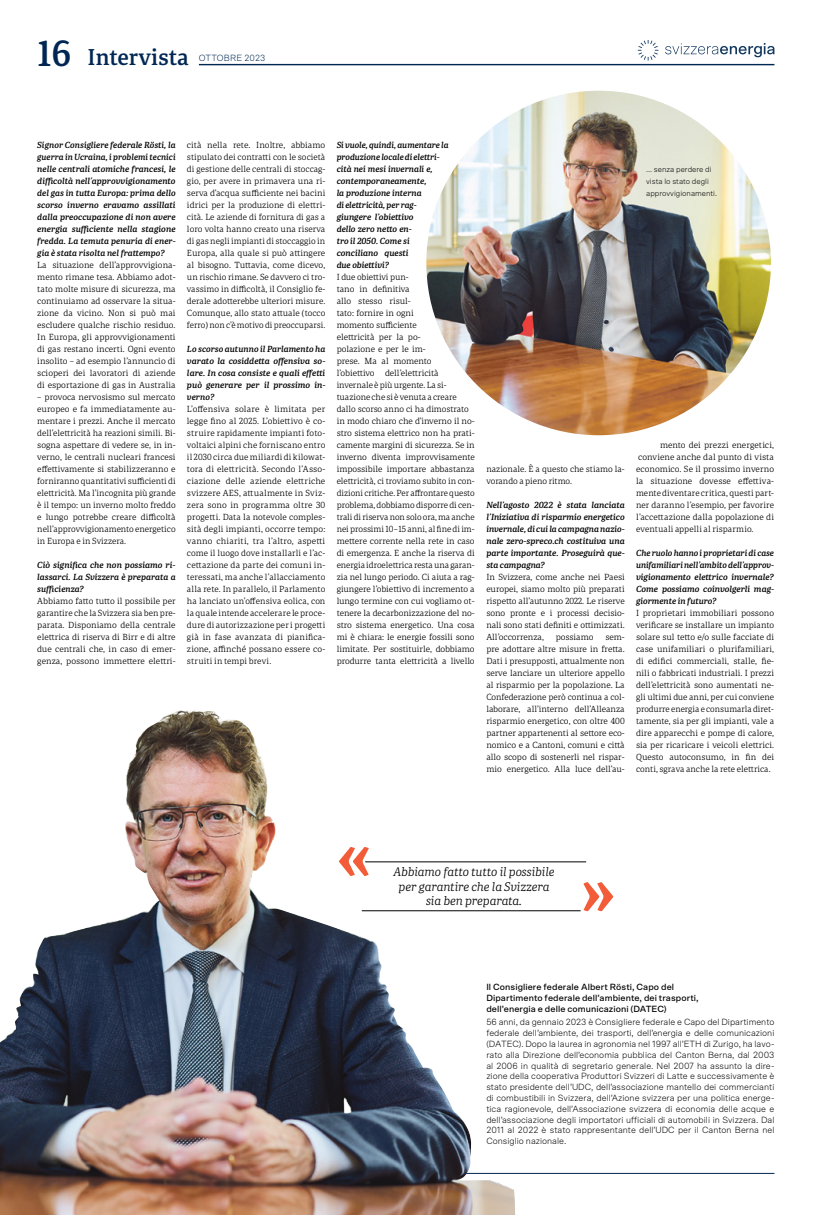
<style>
.page{position:relative;width:838px;height:1215px;background:#fff}
.page>*{position:absolute;margin:0;border:0;box-sizing:border-box;transform-origin:0 0}
.t1{font:35px "Portada Sb";color:#002754}
.t2{font:22px "Portada Sb";color:#002754}
.t3{font:italic 12px/14.4px "Portada Lt";letter-spacing:-.005em;color:#000;text-align:center}
.t4{font:300 9px/10.8px "Scto Grotesk A";color:#000}
.t5{font:500 9px/10.8px "Scto Grotesk A";letter-spacing:.01em;color:#000}
.t6{font:300 9px "Scto Grotesk A";letter-spacing:.015em;color:#002754}
.t7{font:8.5px/12px "Portada Lt";color:#000;text-align:justify}
.t8{font:italic 8.5px/12px "Portada Sb";color:#000;text-align:justify}
.t9{font:300 7.8px/12px "Scto Grotesk A";color:#000}
</style>
<div class="page">
<hr style="left:37px;top:1173px;width:737px;height:1px;background:#002754">
<svg style="left:638px;top:40px;width:20px;height:21px"></svg>
<svg style="left:665px;top:43px;width:109px;height:14px"></svg>
<hr style="left:199px;top:64px;width:575px;height:1px;background:#002754">
<img style="left:0;top:710px;width:515px;height:505px">
<hr style="left:362px;top:862px;width:224px;height:1px;background:#000">
<hr style="left:362px;top:910px;width:224px;height:1px;background:#000">
<svg style="left:334px;top:842px;width:40px;height:39px"></svg>
<svg style="left:578px;top:882px;width:36px;height:30px"></svg>
<img style="left:426px;top:91px;width:345px;height:344px;border-radius:172px">
<h1 class="t1" style="left:37px;top:28px;width:36px">16</h1>
<h2 class="t2" style="left:88px;top:41px;width:103px">Intervista</h2>
<p class="t6" style="left:199px;top:52px;width:68px">OTTOBRE 2023</p>
<p class="t8" style="left:37px;top:139px;width:140px">Signor Consigliere federale Rösti, la guerra in Ucraina, i problemi tecnici nelle centrali atomiche francesi, le difficoltà nell’approvvigionamento del gas in tutta Europa: prima dello scorso inverno eravamo assillati dalla preoccupazione di non avere energia sufficiente nella stagione fredda. La temuta penuria di ener&shy;gia è stata risolta nel frattempo?</p>
<p class="t7" style="left:37px;top:259px;width:140px">La situazione dell’approvvigiona&shy;mento rimane tesa. Abbiamo adot&shy;tato molte misure di sicurezza, ma continuiamo ad osservare la situa&shy;zione da vicino. Non si può mai escludere qualche rischio residuo.<br>In Europa, gli approvvigionamenti di gas restano incerti. Ogni evento insolito – ad esempio l’annuncio di scioperi dei lavoratori di aziende di esportazione di gas in Australia</p>
<p class="t7" style="left:37px;top:391px;width:140px">– provoca nervosismo sul mercato europeo e fa immediatamente au&shy;mentare i prezzi. Anche il mercato dell’elettricità ha reazioni simili. Bi&shy;sogna aspettare di vedere se, in in&shy;verno, le centrali nucleari francesi effettivamente si stabilizzeranno e forniranno quantitativi sufficienti di elettricità. Ma l’incognita più grande è il tempo: un inverno molto freddo e lungo potrebbe creare difficoltà nell’approvvigionamento energetico in Europa e in Svizzera.</p>
<p class="t8" style="left:37px;top:559px;width:140px">Ciò significa che non possiamo ri&shy;lassarci. La Svizzera è preparata a sufficienza?</p>
<p class="t7" style="left:37px;top:595px;width:140px">Abbiamo fatto tutto il possibile per garantire che la Svizzera sia ben pre&shy;parata. Disponiamo della centrale elettrica di riserva di Birr e di altre due centrali che, in caso di emer&shy;genza, possono immettere elettri-</p>
<p class="t7" style="left:187px;top:139px;width:140px">cità nella rete. Inoltre, abbiamo stipulato dei contratti con le società di gestione delle centrali di stoccag&shy;gio, per avere in primavera una ri&shy;serva d’acqua sufficiente nei bacini idrici per la produzione di elettri&shy;cità. Le aziende di fornitura di gas a loro volta hanno creato una riserva di gas negli impianti di stoccaggio in Europa, alla quale si può attingere al bisogno. Tuttavia, come dicevo, un rischio rimane. Se davvero ci tro&shy;vassimo in difficoltà, il Consiglio fe&shy;derale adotterebbe ulteriori misure.<br>Comunque, allo stato attuale (tocco ferro) non c’è motivo di preoccuparsi.</p>
<p class="t8" style="left:187px;top:343px;width:140px">Lo scorso autunno il Parlamento ha varato la cosiddetta offensiva so&shy;lare. In cosa consiste e quali effetti può generare per il prossimo in&shy;verno?</p>
<p class="t7" style="left:187px;top:403px;width:140px">L’offensiva solare è limitata per legge fino al 2025. L’obiettivo è co&shy;struire rapidamente impianti foto&shy;voltaici alpini che forniscano entro il 2030 circa due miliardi di kilowat&shy;tora di elettricità. Secondo l’Asso&shy;ciazione delle aziende elettriche svizzere AES, attualmente in Sviz&shy;zera sono in programma oltre 30 progetti. Data la notevole comples&shy;sità degli impianti, occorre tempo: vanno chiariti, tra l’altro, aspetti come il luogo dove installarli e l’ac&shy;cettazione da parte dei comuni in&shy;teressati, ma anche l’allacciamento alla rete. In parallelo, il Parlamento ha lanciato un’offensiva eolica, con la quale intende accelerare le proce&shy;dure di autorizzazione per i progetti già in fase avanzata di pianifica&shy;zione, affinché possano essere co&shy;struiti in tempi brevi.</p>
<p class="t8" style="left:337px;top:139px;width:113px;text-align:left">Si vuole, quindi, aumentare la produzione locale di elettri&shy;cità nei mesi invernali e, contemporaneamente,<br>la produzione interna<br>di elettricità, per rag&shy;giungere l’obiettivo<br>dello zero netto en-<br>tro il 2050. Come si conciliano questi<br>due obiettivi?</p>
<p class="t7" style="left:337px;top:271px;width:140px;text-align:left">I due obiettivi pun-<br>tano in definitiva<br>allo stesso risul-<br>tato: fornire in ogni<br>momento sufficiente<br>elettricità per la po-<br>polazione e per le im-<br>prese. Ma al momento<br>l’obiettivo dell’elettricità invernale è più urgente. La si&shy;tuazione che si è venuta a creare dallo scorso anno ci ha dimostrato in modo chiaro che d’inverno il no&shy;stro sistema elettrico non ha prati&shy;camente margini di sicurezza. Se in inverno diventa improvvisamente impossibile importare abbastanza elettricità, ci troviamo subito in con&shy;dizioni critiche. Per affrontare questo problema, dobbiamo disporre di cen&shy;trali di riserva non solo ora, ma anche nei prossimi 10 – 15 anni, al fine di im&shy;mettere corrente nella rete in caso di emergenza. E anche la riserva di energia idroelettrica resta una garan&shy;zia nel lungo periodo. Ci aiuta a rag&shy;giungere l’obiettivo di incremento a lungo termine con cui vogliamo ot&shy;tenere la decarbonizzazione del no&shy;stro sistema energetico. Una cosa mi è chiara: le energie fossili sono limitate. Per sostituirle, dobbiamo produrre tanta elettricità a livello</p>
<p class="t9" style="left:646px;top:163px;width:72px">... senza perdere di vista lo stato degli approvvigionamenti.</p>
<p class="t7" style="left:486px;top:463px;width:140px">nazionale. È a questo che stiamo la&shy;vorando a pieno ritmo.</p>
<p class="t8" style="left:486px;top:499px;width:140px">Nell’agosto 2022 è stata lanciata l’Iniziativa di risparmio energetico invernale, di cui la campagna nazio&shy;nale zero-spreco.ch costituiva una parte importante. Proseguirà que&shy;sta campagna?</p>
<p class="t7" style="left:486px;top:571px;width:140px">In Svizzera, come anche nei Paesi europei, siamo molto più preparati rispetto all’autunno 2022. Le riserve sono pronte e i processi decisio&shy;nali sono stati definiti e ottimizzati.<br>All’occorrenza,</p>
<p class="t7" style="left:556px;top:631px;width:39px">possiamo</p>
<p class="t7" style="left:486px;top:631px;width:140px;text-indent:119px">sem&shy;pre adottare altre misure in fretta.<br>Dati i presupposti, attualmente non serve lanciare un ulteriore appello al risparmio per la popolazione. La Confederazione però continua a col&shy;laborare, all’interno dell’Alleanza risparmio energetico, con oltre 400 partner appartenenti al settore eco&shy;nomico e a Cantoni, comuni e città allo scopo di sostenerli nel rispar&shy;mio energetico. Alla luce dell’au-</p>
<p class="t7" style="left:636px;top:439px;width:140px;text-indent:24px">mento dei prezzi energetici, conviene anche dal punto di vista economico. Se il prossimo inverno la situazione dovesse effettiva&shy;mente diventare critica, questi part&shy;ner daranno l’esempio, per favorire l’accettazione dalla popolazione di eventuali appelli al risparmio.</p>
<p class="t8" style="left:636px;top:547px;width:140px">Che ruolo hanno i proprietari di case unifamiliari nell’ambito dell’approv&shy;vigionamento elettrico invernale?<br>Come possiamo coinvolgerli mag&shy;giormente in futuro?</p>
<p class="t7" style="left:636px;top:607px;width:140px">I proprietari immobiliari possono verificare se installare un impianto solare sul tetto e/o sulle facciate di case unifamiliari o plurifamiliari, di edifici commerciali, stalle, fie&shy;nili o fabbricati industriali. I prezzi dell’elettricità sono aumentati ne&shy;gli ultimi due anni, per cui conviene produrre energia e consumarla diret&shy;tamente, sia per gli impianti, vale a dire apparecchi e pompe di calore, sia per ricaricare i veicoli elettrici.<br>Questo autoconsumo, in fin dei conti, sgrava anche la rete elettrica.</p>
<h3 class="t3" style="left:393px;top:864px;width:162px">Abbiamo fatto tutto il possibile per garantire che la Svizzera sia ben preparata.</h3>
<p class="t5" style="left:486px;top:981px;width:214px">Il Consigliere federale Albert Rösti, Capo del<br>Dipartimento federale dell’ambiente, dei trasporti, dell’energia e delle comunicazioni (DATEC)</p>
<p class="t4" style="left:486px;top:1017px;width:290px">56 anni, da gennaio 2023 è Consigliere federale e Capo del Dipartimento federale dell’ambiente, dei trasporti, dell’energia e delle comunicazioni (DATEC). Dopo la laurea in agronomia nel 1997 all’ETH di Zurigo, ha lavo&shy;rato alla Direzione dell’economia pubblica del Canton Berna, dal 2003 al 2006 in qualità di segretario generale. Nel 2007 ha assunto la dire&shy;zione della cooperativa Produttori Svizzeri di Latte e successivamente è stato presidente dell’UDC, dell’associazione mantello dei commercianti di combustibili in Svizzera, dell’Azione svizzera per una politica energe&shy;tica ragionevole, dell’Associazione svizzera di economia delle acque e dell’associazione degli importatori ufficiali di automobili in Svizzera. Dal 2011 al 2022 è stato rappresentante dell’UDC per il Canton Berna nel Consiglio nazionale.</p>
</div>
